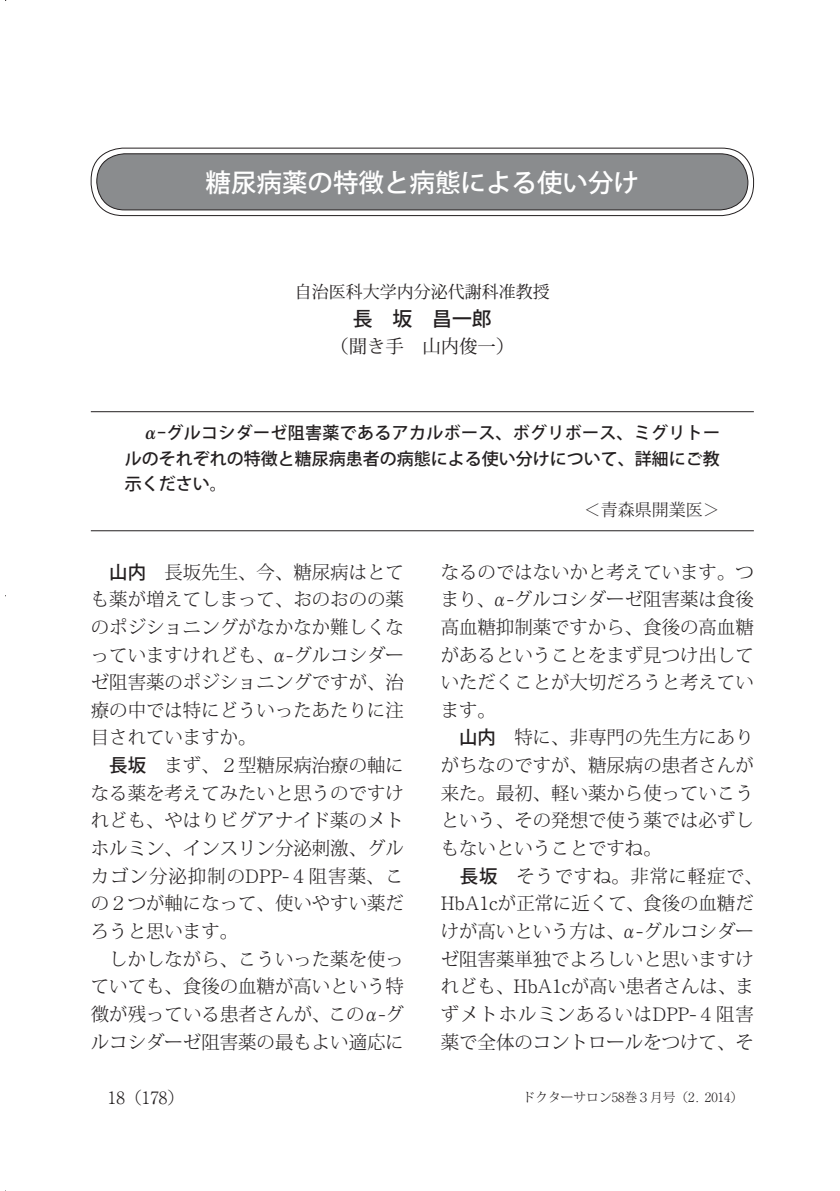
<style>
.page{position:relative;width:840px;height:1191px;background:#fff}
.page>*{position:absolute;margin:0;border:0;box-sizing:border-box;transform-origin:0 0}
.t1{font:25.6px "Koz Go Pro Medium 90 msp RKSJ H";color:#fff}
.t2{font:19.8px "Koz Go Pro Medium 90 msp RKSJ H";color:#231f20}
.t3{font:18.4px "Koz Min Pro Light 90 msp RKSJ H";color:#231f20}
.t4{font:18.4px "Koz Min Pro Light 90 msp RKSJ H";letter-spacing:.055em;color:#231f20}
.t5{font:18.4px "Koz Min Pro Light 90 msp RKSJ H";letter-spacing:.05em;color:#231f20}
.t6{font:18.4px "Koz Min Pro Light 90 msp RKSJ H";letter-spacing:.04em;color:#231f20}
.t7{font:18.4px "Koz Min Pro Regular 90 msp RKSJ H";color:#231f20}
.t8{font:17px "Koz Go Pro Medium 90 msp RKSJ H";color:#231f20}
.t9{font:17px "Koz Go Pro Medium 90 msp RKSJ H";letter-spacing:.02em;color:#231f20}
.t10{font:17px "Koz Min Pro Regular 90 msp RKSJ H";color:#231f20}
.t11{font:17px "Koz Min Pro Light 90 msp RKSJ H";color:#231f20}
.t12{font:17px "Ryumin Pro Light 90 msp RKSJ H";color:#231f20}
.t13{font:12.8px "Koz Min Pro Light 90 msp RKSJ H";color:#231f20}
.s1{font-family:"Koz Min Pro Bold 90 msp RKSJ H"}
.s2{font-family:"Ryumin Pro Light 90 msp RKSJ H"}
.s3{font-family:"Koz Go Pro Medium 90 msp RKSJ H"}
.s4{font-family:"Koz Min Pro Light 90 msp RKSJ H"}
</style>
<div class="page">
<div style="left:91px;top:148px;width:663px;height:68px;border:1px solid #231f20;border-radius:32px"></div>
<div style="left:97px;top:154px;width:651px;height:56px;background:#8a8c8e;border-radius:28px"></div>
<div style="left:97px;top:153px;width:651px;height:57px;border:1px solid #231f20;border-radius:28px"></div>
<hr style="left:91px;top:411px;width:663px;height:1px;background:#231f20">
<hr style="left:91px;top:530px;width:663px;height:1px;background:#231f20">
<p class="t1" style="left:206px;top:172px;width:435px">糖尿病薬の特徴と病態による使い分け</p>
<p class="t10" style="left:295px;top:285px;width:257px">自治医科大学内分泌代謝科准教授</p>
<p class="t2" style="left:353px;top:311px;width:140px">長　坂　昌一郎</p>
<p class="t7" style="left:330px;top:339px;width:186px">（聞き手　山内俊一）</p>
<p class="t9" style="left:142px;top:426px;width:579px"><span class="s1">α</span>-グルコシダーゼ阻害薬であるアカルボース、ボグリボース、ミグリトー</p>
<p class="t8" style="left:125px;top:452px;width:597px">ルのそれぞれの特徴と糖尿病患者の病態による使い分けについて、詳細にご教</p>
<p class="t8" style="left:125px;top:477px;width:104px">示ください。</p>
<p class="t11" style="left:584px;top:503px;width:138px"><span class="s2">＜</span>青森県開業医<span class="s2">＞</span></p>
<p class="t3" style="left:109px;top:565px;width:296px"><span class="s3">山内</span>　長坂先生、今、糖尿病はとて</p>
<p class="t3" style="left:91px;top:592px;width:315px">も薬が増えてしまって、おのおのの薬</p>
<p class="t3" style="left:91px;top:620px;width:315px">のポジショニングがなかなか難しくな</p>
<p class="t3" style="left:91px;top:647px;width:315px">っていますけれども、α<span class="s2">-</span>グルコシダー</p>
<p class="t3" style="left:91px;top:675px;width:315px">ゼ阻害薬のポジショニングですが、治</p>
<p class="t3" style="left:91px;top:703px;width:315px">療の中では特にどういったあたりに注</p>
<p class="t3" style="left:91px;top:730px;width:167px">目されていますか。</p>
<p class="t3" style="left:109px;top:758px;width:296px"><span class="s3">長坂</span>　まず、<span class="s2">２</span>型糖尿病治療の軸に</p>
<p class="t3" style="left:91px;top:786px;width:315px">なる薬を考えてみたいと思うのですけ</p>
<p class="t3" style="left:91px;top:813px;width:315px">れども、やはりビグアナイド薬のメト</p>
<p class="t3" style="left:91px;top:841px;width:315px">ホルミン、インスリン分泌刺激、グル</p>
<p class="t4" style="left:91px;top:868px;width:315px">カゴン分泌抑制の<span class="s2">DPP-４</span>阻害薬、こ</p>
<p class="t3" style="left:91px;top:896px;width:315px">の<span class="s2">２</span>つが軸になって、使いやすい薬だ</p>
<p class="t3" style="left:91px;top:924px;width:149px">ろうと思います。</p>
<p class="t3" style="left:91px;top:951px;width:315px">　しかしながら、こういった薬を使っ</p>
<p class="t3" style="left:91px;top:979px;width:315px">ていても、食後の血糖が高いという特</p>
<p class="t3" style="left:91px;top:1007px;width:315px">徴が残っている患者さんが、このα<span class="s2">-</span>グ</p>
<p class="t3" style="left:91px;top:1034px;width:315px">ルコシダーゼ阻害薬の最もよい適応に</p>
<p class="t3" style="left:441px;top:565px;width:315px">なるのではないかと考えています。つ</p>
<p class="t3" style="left:441px;top:592px;width:315px">まり、α<span class="s2">-</span>グルコシダーゼ阻害薬は食後</p>
<p class="t3" style="left:441px;top:620px;width:315px">高血糖抑制薬ですから、食後の高血糖</p>
<p class="t3" style="left:441px;top:647px;width:315px">があるということをまず見つけ出して</p>
<p class="t3" style="left:441px;top:675px;width:315px">いただくことが大切だろうと考えてい</p>
<p class="t3" style="left:441px;top:703px;width:57px">ます。</p>
<p class="t3" style="left:459px;top:730px;width:296px"><span class="s3">山内</span>　特に、非専門の先生方にあり</p>
<p class="t3" style="left:441px;top:758px;width:315px">がちなのですが、糖尿病の患者さんが</p>
<p class="t3" style="left:441px;top:786px;width:315px">来た。最初、軽い薬から使っていこう</p>
<p class="t3" style="left:441px;top:813px;width:315px">という、その発想で使う薬では必ずし</p>
<p class="t3" style="left:441px;top:841px;width:223px">もないということですね。</p>
<p class="t6" style="left:460px;top:868px;width:305px"><span class="s3">長坂</span>　そうですね。非常に軽症で、</p>
<p class="t3" style="left:441px;top:896px;width:315px"><span class="s2">HbA1c</span>が正常に近くて、食後の血糖だ</p>
<p class="t3" style="left:441px;top:924px;width:315px">けが高いという方は、α<span class="s2">-</span>グルコシダー</p>
<p class="t3" style="left:441px;top:951px;width:315px">ゼ阻害薬単独でよろしいと思いますけ</p>
<p class="t3" style="left:441px;top:979px;width:315px">れども、<span class="s2">HbA1c</span>が高い患者さんは、ま</p>
<p class="t5" style="left:441px;top:1007px;width:315px">ずメトホルミンあるいは<span class="s2">DPP-４</span>阻害</p>
<p class="t3" style="left:441px;top:1034px;width:315px">薬で全体のコントロールをつけて、そ</p>
<p class="t12" style="left:108px;top:1091px;width:78px">18 <span class="s4">（</span>178<span class="s4">）</span></p>
<p class="t13" style="left:523px;top:1092px;width:222px">ドクターサロン<span class="s2">58</span>巻<span class="s2">３</span>月号（<span class="s2">2. 2014</span>）</p>
</div>
